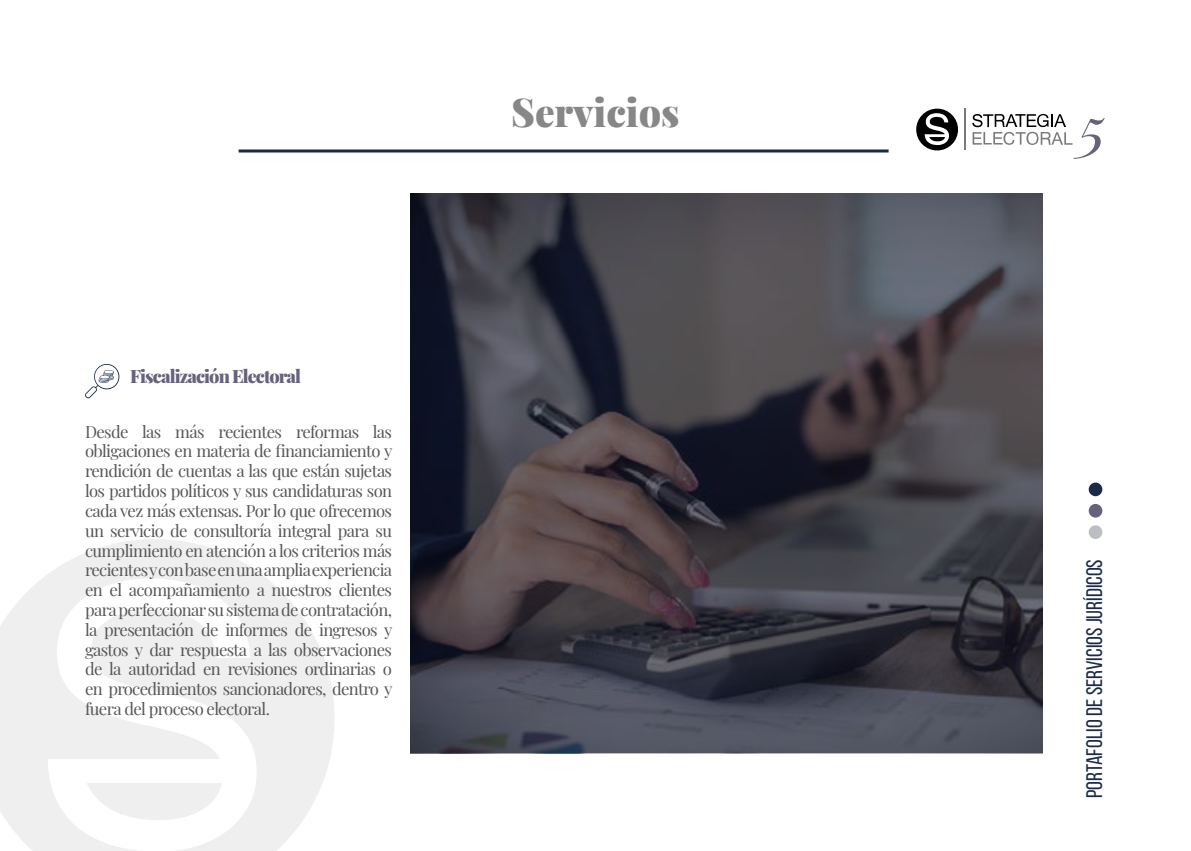
<style>
.page{position:relative;width:1191px;height:851px;background:#fff}
.page>*{position:absolute;margin:0;border:0;box-sizing:border-box;transform-origin:0 0}
.t1{font:italic 60px "Playfair Display";color:#66617d}
.t2{font:900 39px "Playfair Display";color:#878787}
.t3{font:22.5px "Bebas Neue";color:#1a2b4a}
.t4{font:900 18px "Playfair Display";letter-spacing:-.05em;color:#66617d}
.t5{font:16.5px/19.8px "Playfair Display";letter-spacing:-.04em;color:#575756;text-align:justify}
</style>
<div class="page">
<svg style="left:0;top:539px;width:334px;height:311px;fill:#efeff0"></svg>
<hr style="left:238px;top:149px;width:650px;height:3px;background:#1a2b4a">
<div style="left:1088px;top:482px;width:14px;height:14px;background:#1a2b4a;border-radius:50%"></div>
<div style="left:1088px;top:504px;width:14px;height:13px;background:#66617d;border-radius:50%"></div>
<div style="left:1088px;top:525px;width:14px;height:14px;background:#bdbdc4;border-radius:50%"></div>
<hr style="left:964px;top:108px;width:2px;height:42px;background:#7a7878">
<svg style="left:916px;top:109px;width:42px;height:41px"></svg>
<svg style="left:972px;top:114px;width:100px;height:31px"></svg>
<svg style="left:410px;top:193px;width:632px;height:560px;background:#424049"></svg>
<svg style="left:85px;top:364px;width:35px;height:34px"></svg>
<p class="t4" style="left:130px;top:362px;width:172px">Fiscalización Electoral</p>
<p class="t5" style="left:85px;top:420px;width:309px">Desde las más recientes reformas las obligaciones en materia de financiamiento y rendición de cuentas a las que están sujetas los partidos políticos y sus candidaturas son cada vez más extensas. Por lo que ofrecemos un servicio de consultoría integral para su cumplimiento en atención a los criterios más recientes y con base en una amplia experiencia en el acompañamiento a nuestros clientes para perfeccionar su sistema de contratación, la presentación de informes de ingresos y gastos y dar respuesta a las observaciones de la autoridad en revisiones ordinarias o en procedimientos sancionadores, dentro y fuera del proceso electoral.</p>
<h2 class="t2" style="left:511px;top:82px;width:170px">Servicios</h2>
<h1 class="t1" style="left:1078px;top:81px;width:29px">5</h1>
<h3 class="t3" style="left:1082px;top:798px;width:241px;rotate:-90deg">Portafolio de Servicios jurídicos</h3>
</div>
